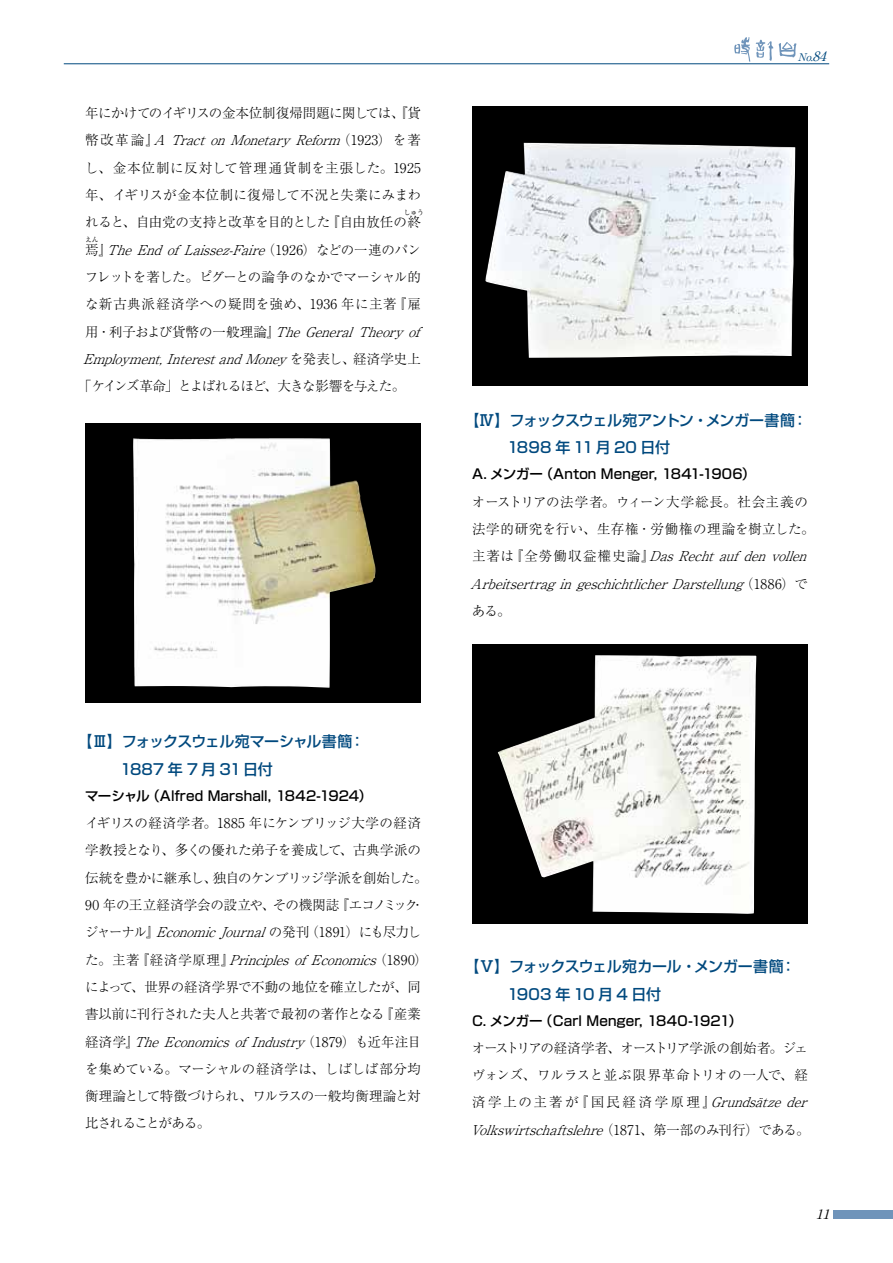
<style>
.page{position:relative;width:893px;height:1263px;background:#fff}
.page>*{position:absolute;margin:0;border:0;box-sizing:border-box;transform-origin:0 0}
.t1{font:500 15px/27.3px "Shin Go Pro";letter-spacing:-.03em;color:#00497e}
.t2{font:300 13.5px/27.3px "Ryumin Pr 6 N";letter-spacing:-.015em;color:#000}
.t3{font:300 13.5px/27.3px "Ryumin Pr 6 N";letter-spacing:.035em;color:#000}
.t4{font:italic 300 13.5px "Ryumin Pr 6 N";color:#000}
.t5{font:500 13.5px "Shin Go Pro";letter-spacing:.005em;color:#000}
.t6{font:300 13.5px "Ryumin Pr 6 N";letter-spacing:-.045em;color:#000}
.t7{font:300 13.5px "Ryumin Pr 6 N";letter-spacing:.04em;color:#000}
.t8{font:300 13.5px "Ryumin Pr 6 N";letter-spacing:-.08em;color:#000}
.t9{font:italic 13.5px "Ryumin";color:#000}
.t10{font:italic 10.5px "Ryumin";color:#00497e}
.t11{font:300 6.75px "Ryumin Pr 6 N";color:#000}
.s1{font-style:italic}
.s2{font-style:normal}
.s3{font-size:13.5px}
</style>
<div class="page">
<div style="left:833px;top:1210px;width:60px;height:8px;background:#6f94ba"></div>
<hr style="left:64px;top:63px;width:765px;height:1px;background:#00497e">
<svg style="left:734px;top:37px;width:62px;height:25px"></svg>
<div style="left:85px;top:423px;width:336px;height:280px;background:#000"></div>
<div style="left:472px;top:644px;width:336px;height:280px;background:#000"></div>
<div style="left:472px;top:106px;width:336px;height:280px;background:#000"></div>
<img style="left:133px;top:438px;width:243px;height:250px">
<img style="left:485px;top:143px;width:310px;height:215px">
<img style="left:498px;top:655px;width:258px;height:259px">
<p class="t2" style="left:85px;top:99px;width:337px;text-align:justify">年にかけてのイギリスの金本位制復帰問題に関しては、『貨幣改革論』<span class="s1">ATractonMonetaryReform</span>（ 1 9 2 3 ）を著し、金本位制に反対して管理通貨制を主張した。1925年、イギリスが金本位制に復帰して不況と失業にみまわれると、自由党の支持と改革を目的とした『自由放任の終</p>
<p class="t11" style="left:404px;top:207px;width:22px">しゅう</p>
<p class="t4" style="left:85px;top:239px;width:337px"><span class="s2">焉』</span>The End of Laissez-Faire<span class="s2">（ 1 9 2 6 ）などの一連のパン</span></p>
<p class="t11" style="left:85px;top:234px;width:15px">えん</p>
<p class="t6" style="left:85px;top:266px;width:337px">フレットを著した。ピグーとの論争のなかでマーシャル的</p>
<p class="t7" style="left:85px;top:294px;width:337px">な新古典派経済学への疑問を強め、1936 年に主著『雇</p>
<p class="t4" style="left:85px;top:321px;width:343px"><span class="s2">用・利子および貨幣の一般理論』</span>TheGeneralTheoryof</p>
<p class="t4" style="left:83px;top:348px;width:339px">Employment,InterestandMoney <span class="s2">を発表し、経済学史上</span></p>
<p class="t8" style="left:78px;top:376px;width:329px">「ケインズ革命」とよばれるほど、大きな影響を与えた。</p>
<p class="t1" style="left:85px;top:726px;width:281px;text-indent:-8px">【Ⅲ】フォックスウェル宛マーシャル書簡：　　 1887 年 7 月 31日付</p>
<p class="t5" style="left:85px;top:784px;width:288px">マーシャル（Alfred Marshall, 1842-1924）</p>
<p class="t2" style="left:85px;top:808px;width:344px">イギリスの経済学者。1885 年にケンブリッジ大学の経済学教授となり、多くの優れた弟子を養成して、古典学派の伝統を豊かに継承し、独自のケンブリッジ学派を創始した。<br>90 年の王立経済学会の設立や、その機関誌『エコノミック・ジャーナル』<span class="s1">EconomicJournal</span>の発刊（1891）にも尽力した。主著『経済学原理』<span class="s1">PrinciplesofEconomics</span>（ 1 8 9 0 ）によって、世界の経済学界で不動の地位を確立したが、同書以前に刊行された夫人と共著で最初の著作となる『産業経済学』<span class="s1">TheEconomicsofIndustry</span>（ 1 8 7 9 ）も近年注目を集めている。マーシャルの経済学は、しばしば部分均衡理論として特徴づけられ、ワルラスの一般均衡理論と対比されることがある。</p>
<p class="t10" style="left:798px;top:50px;width:34px">No.<span class="s3">84</span></p>
<p class="t1" style="left:472px;top:405px;width:337px;text-indent:-8px">【Ⅳ】フォックスウェル宛アントン・メンガー書簡：　　 1898 年 11月 20 日付</p>
<p class="t5" style="left:472px;top:463px;width:285px">A. メンガー（Anton Menger, 1841-1906）</p>
<p class="t3" style="left:470px;top:487px;width:346px">オーストリアの法学者。ウィーン大学総長。社会主義の法学的研究を行い、生存権・労働権の理論を樹立した。主著は『全勞働収益權史論』<span class="s1">DasRechtaufdenvollen<br>ArbeitsertragingeschichtlicherDarstellung</span>（ 1 8 8 6 ）である。</p>
<p class="t1" style="left:472px;top:951px;width:325px;text-indent:-8px">【Ⅴ】フォックスウェル宛カール・メンガー書簡：　　 1903 年 10 月 4 日付</p>
<p class="t5" style="left:472px;top:1009px;width:272px">C. メンガー（Carl Menger, 1840-1921）</p>
<p class="t2" style="left:470px;top:1033px;width:345px">オーストリアの経済学者、オーストリア学派の創始者。ジェヴォンズ、ワルラスと並ぶ限界革命トリオの一人で、経済学上の主著が『国民経済学原理』<span class="s1">Grundsätzeder Volkswirtschaftslehre</span>（ 1 8 7 1 、第一部のみ刊行）である。</p>
<p class="t9" style="left:816px;top:1206px;width:19px">11</p>
</div>
